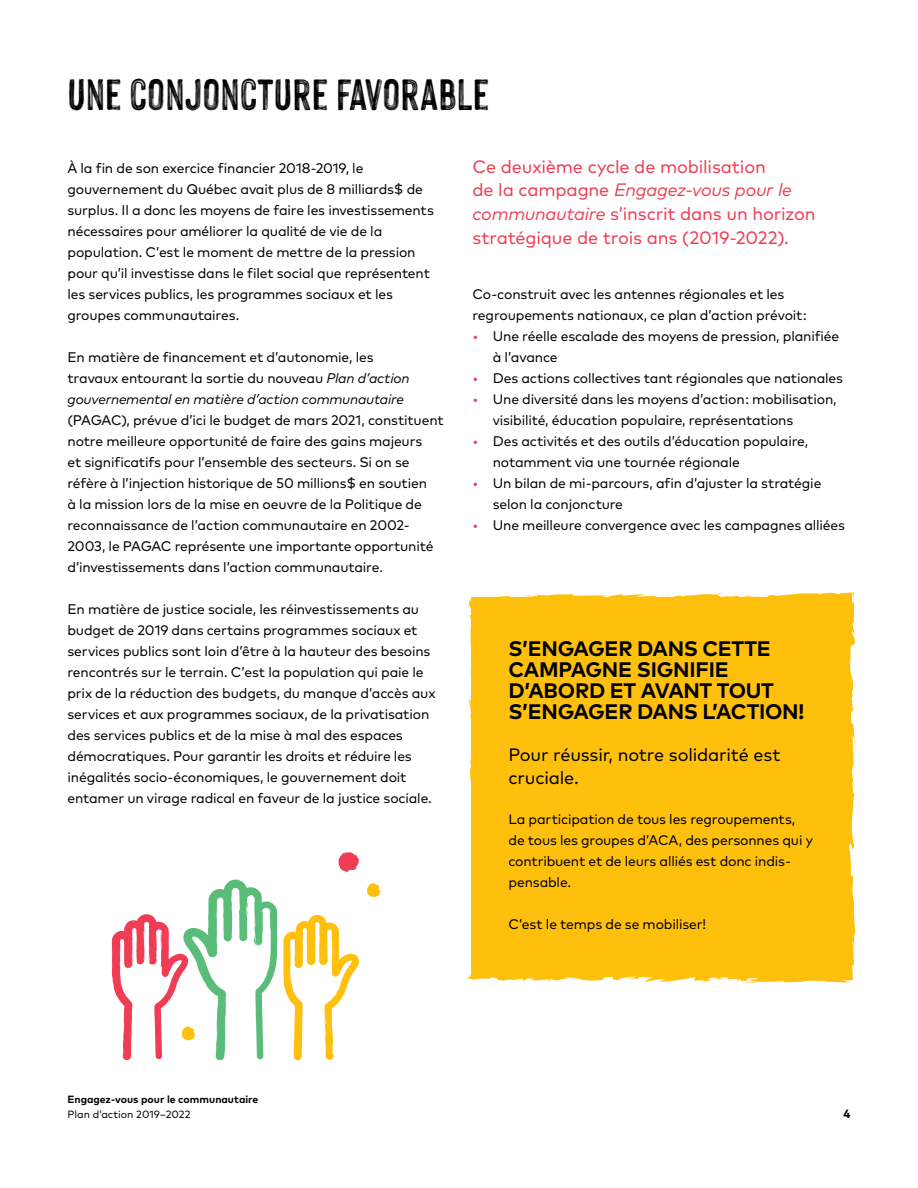
<style>
.page{position:relative;width:918px;height:1188px;background:#fff}
.page>*{position:absolute;margin:0;border:0;box-sizing:border-box;transform-origin:0 0}
.t1{font:48px "Hackney Vector";color:#000}
.t2{font:700 21px/21px "Mark Pro";letter-spacing:-.015em;color:#000}
.t3{font:18px/24px "Mark Pro";letter-spacing:-.01em;color:#ef3d55}
.t4{font:18px/24px "Mark Pro";letter-spacing:-.01em;color:#000}
.t5{font:13.8px/21px "Mark Pro";letter-spacing:-.01em;color:#000}
.t6{font:700 12px "Mark Pro";color:#000}
.t7{font:700 10.5px "Mark Pro";color:#000}
.t8{font:10.5px "Mark Pro";color:#000}
.s1{font-style:italic}
.s2{color:#ef3d55}
</style>
<div class="page">
<div style="left:467px;top:592px;width:389px;height:391px;background:#fec00d"></div>
<svg style="left:853px;top:699px;width:1px;height:12px"></svg>
<svg style="left:524px;top:594px;width:14px;height:2px"></svg>
<svg style="left:283px;top:914px;width:76px;height:146px"></svg>
<svg style="left:338px;top:852px;width:21px;height:20px"></svg>
<svg style="left:112px;top:879px;width:165px;height:182px"></svg>
<svg style="left:367px;top:883px;width:13px;height:14px"></svg>
<h1 class="t1" style="left:68px;top:68px;width:424px">UNE CONJONCTURE FAVORABLE</h1>
<p class="t5" style="left:68px;top:156px;width:368px">À la fin de son exercice financier 2018-2019, le gouvernement du Québec avait plus de 8 milliards$ de surplus. Il a donc les moyens de faire les investissements nécessaires pour améliorer la qualité de vie de la population. C’est le moment de mettre de la pression pour qu’il investisse dans le filet social que représentent les services publics, les programmes sociaux et les groupes communautaires.</p>
<p class="t5" style="left:68px;top:345px;width:344px">En matière de financement et d’autonomie, les travaux entourant la sortie du nouveau <span class="s1">Plan d’action gouvernemental en matière d’action communautaire</span></p>
<p class="t5" style="left:68px;top:408px;width:378px">(PAGAC), prévue d’ici le budget de mars 2021, constituent notre meilleure opportunité de faire des gains majeurs<br>et significatifs pour l’ensemble des secteurs. Si on se réfère à l’injection historique de 50 millions$ en soutien<br>à la mission lors de la mise en oeuvre de la Politique de reconnaissance de l’action communautaire en 2002- 2003, le PAGAC représente une importante opportunité d’investissements dans l’action communautaire.</p>
<p class="t5" style="left:68px;top:597px;width:370px">En matière de justice sociale, les réinvestissements au budget de 2019 dans certains programmes sociaux et services publics sont loin d’être à la hauteur des besoins rencontrés sur le terrain. C’est la population qui paie le prix de la réduction des budgets, du manque d’accès aux services et aux programmes sociaux, de la privatisation des services publics et de la mise à mal des espaces démocratiques. Pour garantir les droits et réduire les inégalités socio-économiques, le gouvernement doit entamer un virage radical en faveur de la justice sociale.</p>
<h3 class="t3" style="left:472px;top:153px;width:345px">Ce deuxième cycle de mobilisation<br>de la campagne <span class="s1">Engagez-vous pour le communautaire</span> s’inscrit dans un horizon stratégique de trois ans (2019-2022).</h3>
<p class="t5" style="left:472px;top:282px;width:336px">Co-construit avec les antennes régionales et les regroupements nationaux, ce plan d’action prévoit :</p>
<p class="t5" style="left:493px;top:324px;width:348px;text-indent:-20px"><span class="s2">•</span> Une réelle escalade des moyens de pression, planifiée à l’avance</p>
<p class="t5" style="left:472px;top:366px;width:372px"><span class="s2">•</span> Des actions collectives tant régionales que nationales</p>
<p class="t5" style="left:493px;top:387px;width:346px;text-indent:-20px"><span class="s2">•</span> Une diversité dans les moyens d’action : mobilisation, visibilité, éducation populaire, représentations</p>
<p class="t5" style="left:493px;top:429px;width:317px;text-indent:-20px"><span class="s2">•</span> Des activités et des outils d’éducation populaire, notamment via une tournée régionale</p>
<p class="t5" style="left:493px;top:471px;width:330px;text-indent:-20px"><span class="s2">•</span> Un bilan de mi-parcours, afin d’ajuster la stratégie selon la conjoncture</p>
<p class="t5" style="left:472px;top:513px;width:374px"><span class="s2">•</span> Une meilleure convergence avec les campagnes alliées</p>
<h2 class="t2" style="left:509px;top:636px;width:297px">S’ENGAGER DANS CETTE<br>CAMPAGNE SIGNIFIE<br>D’ABORD ET AVANT TOUT<br>S’ENGAGER DANS L’ACTION!</h2>
<h3 class="t4" style="left:508px;top:741px;width:274px">Pour réussir, notre solidarité est cruciale.</h3>
<p class="t5" style="left:508px;top:807px;width:306px">La participation de tous les regroupements, de tous les groupes d’ACA, des personnes qui y contribuent et de leurs alliés est donc indis&shy;pensable.</p>
<p class="t5" style="left:508px;top:912px;width:199px">C’est le temps de se mobiliser!</p>
<p class="t7" style="left:68px;top:1091px;width:192px">Engagez-vous pour le communautaire</p>
<p class="t8" style="left:68px;top:1106px;width:125px">Plan d’action 2019–2022</p>
<p class="t6" style="left:843px;top:1104px;width:9px">4</p>
</div>
